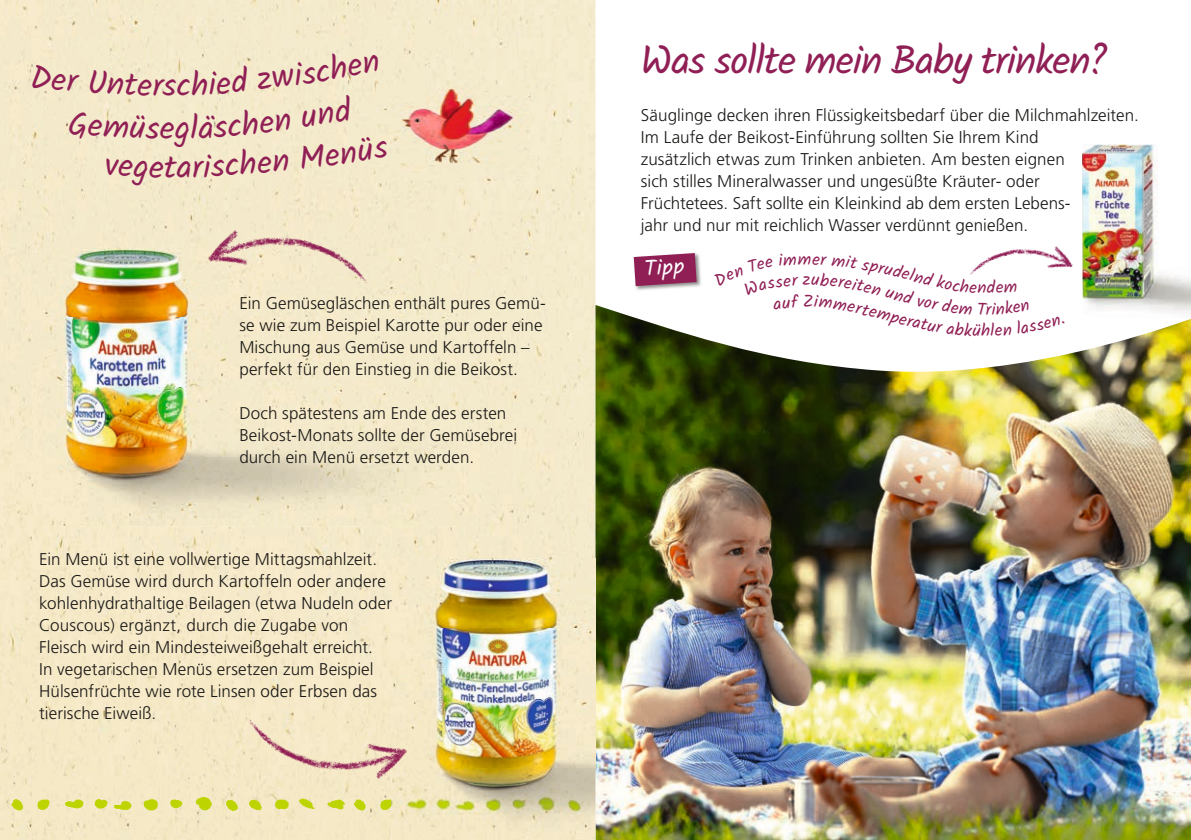
<style>
.page{position:relative;width:1191px;height:840px;background:#fff}
.page>*{position:absolute;margin:0;border:0;box-sizing:border-box;transform-origin:0 0}
.t1{font:40px "Kalam";letter-spacing:-.03em;color:#901f55}
.t2{font:32.8px "Kalam";color:#901f55}
.t3{font:22px "Kalam";color:#fff}
.t4{font:300 17px/22px "Frutiger LT Pro";letter-spacing:.005em;color:#1b1917}
.t5{font:17px "Kalam";color:#901f55}
</style>
<div class="page">
<div style="left:0;top:0;width:595px;height:839px;background:#f4eacb"></div>
<img style="left:595px;top:305px;width:596px;height:534px">
<img style="left:6px;top:783px;width:385px;height:43px">
<img style="left:43px;top:248px;width:414px;height:278px">
<img style="left:391px;top:558px;width:204px;height:281px">
<img style="left:391px;top:783px;width:199px;height:43px">
<img style="left:1082px;top:144px;width:109px;height:173px">
<img style="left:227px;top:675px;width:191px;height:134px">
<img style="left:194px;top:192px;width:197px;height:136px">
<img style="left:388px;top:87px;width:142px;height:93px">
<img style="left:999px;top:215px;width:87px;height:95px">
<img style="left:633px;top:253px;width:68px;height:37px">
<svg style="left:634px;top:253px;width:62px;height:33px;background:#993665"></svg>
<div style="left:32px;top:52px;width:356px;height:134px;background:#f4eacb"></div>
<svg style="left:713px;top:254px;width:352px;height:82px"></svg>
<h2 class="t2" style="left:163px;top:63px;width:15px">s</h2>
<h2 class="t2" style="left:160px;top:105px;width:17px">e</h2>
<h2 class="t2" style="left:222px;top:143px;width:67px;rotate:-5deg">chen</h2>
<p class="t4" style="left:239px;top:292px;width:308px">Ein Gemüsegläschen enthält pures Gemü&shy;se wie zum Beispiel Karotte pur oder eine Mischung aus Gemüse und Kartoffeln – perfekt für den Einstieg in die Beikost.</p>
<p class="t4" style="left:239px;top:402px;width:279px">Doch spätestens am Ende des ersten<br>Beikost-Monats sollte der Gemüsebrei durch ein Menü ersetzt werden.</p>
<p class="t4" style="left:39px;top:547px;width:354px">Ein Menü ist eine vollwertige Mittagsmahlzeit.<br>Das Gemüse wird durch Kartoffeln oder andere kohlenhydrathaltige Beilagen (etwa Nudeln oder Couscous) ergänzt, durch die Zugabe von Fleisch wird ein Mindesteiweißgehalt erreicht.<br>In vegetarischen Menüs ersetzen zum Beispiel Hülsenfrüchte wie rote Linsen oder Erbsen das tierische Eiweiß.</p>
<h1 class="t1" style="left:641px;top:33px;width:469px">Was sollte mein Baby trinken?</h1>
<p class="t4" style="left:641px;top:104px;width:499px">Säuglinge decken ihren Flüssigkeitsbedarf über die Milchmahlzeiten.<br>Im Laufe der Beikost-Einführung sollten Sie Ihrem Kind<br>zusätzlich etwas zum Trinken anbieten. Am besten eignen<br>sich stilles Mineralwasser und ungesüßte Kräuter- oder<br>Früchtetees. Saft sollte ein Kleinkind ab dem ersten Lebens-<br>jahr und nur mit reichlich Wasser verdünnt genießen.</p>
<p class="t3" style="left:643px;top:253px;width:41px;rotate:-4deg">Tipp</p>
<p class="t5" style="left:977px;top:275px;width:11px">n</p>
<p class="t5" style="left:803px;top:268px;width:9px">z</p>
<p class="t5" style="left:981px;top:319px;width:11px">h</p>
</div>
